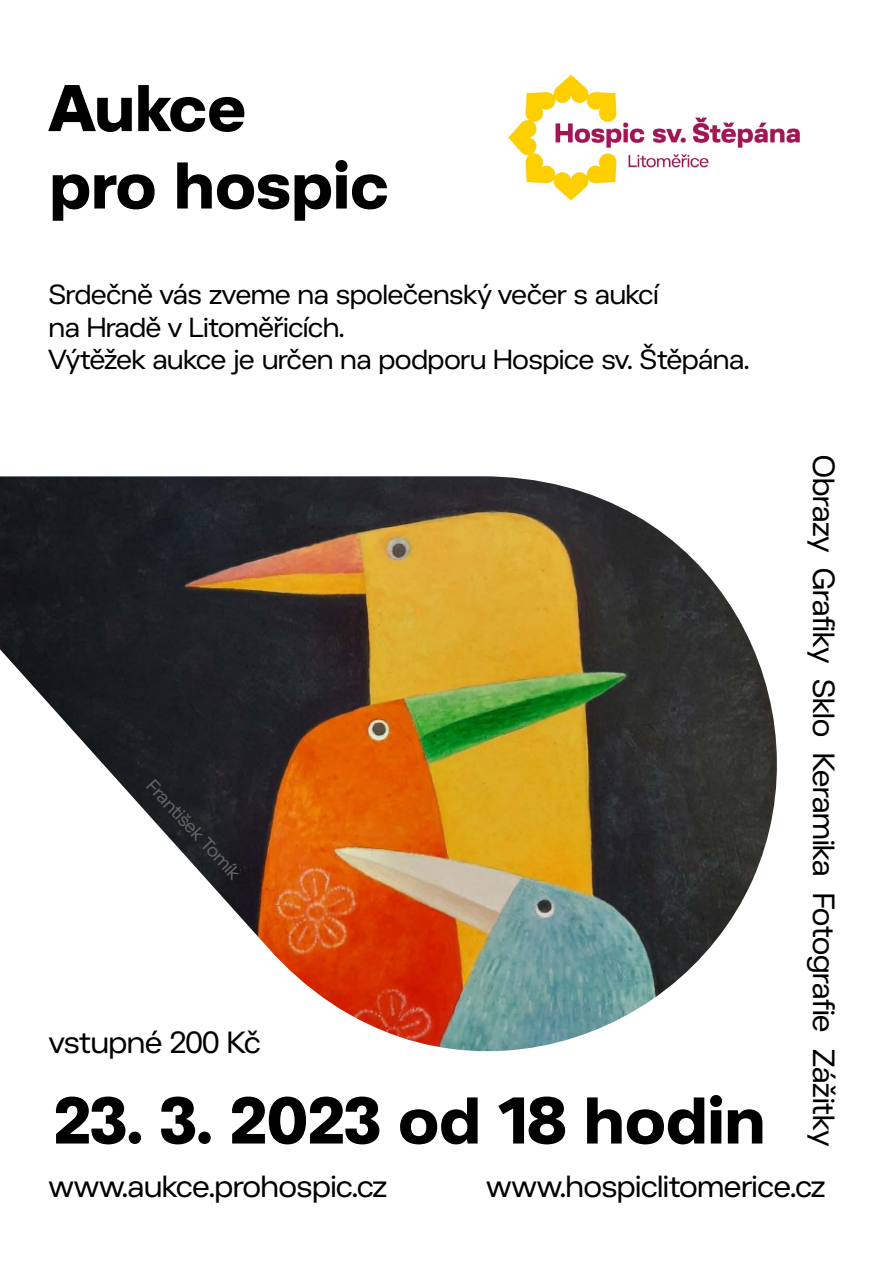
<style>
.page{position:relative;width:893px;height:1263px;background:#fff}
.page>*{position:absolute;margin:0;border:0;box-sizing:border-box;transform-origin:0 0}
.t1{font:700 64.5px/77.4px "BC Novatica";color:#000}
.t2{font:30px "BC Novatica";color:#000}
.t3{font:27px/32.4px "BC Novatica";color:#000}
.t4{font:18px "BC Novatica";color:#646363}
</style>
<div class="page">
<img style="left:0;top:476px;width:777px;height:576px">
<img style="left:507px;top:73px;width:293px;height:130px">
<h1 class="t1" style="left:49px;top:68px;width:341px">Aukce<br>pro hospic</h1>
<p class="t3" style="left:49px;top:278px;width:702px">Srdečně vás zveme na společenský večer s aukcí<br>na Hradě v Litoměřicích.<br>Výtěžek aukce je určen na podporu Hospice sv. Štěpána.</p>
<p class="t4" style="left:158px;top:775px;width:129px;rotate:47deg">František Tomík</p>
<p class="t2" style="left:49px;top:1024px;width:213px">vstupné 200 Kč</p>
<h1 class="t1" style="left:54px;top:1080px;width:713px">23. 3. 2023 od 18 hodin</h1>
<p class="t2" style="left:842px;top:455px;width:694px;rotate:90deg">Obrazy Grafiky Sklo Keramika Fotografie Zážitky</p>
<p class="t2" style="left:49px;top:1168px;width:339px">www.aukce.prohospic.cz</p>
<p class="t2" style="left:487px;top:1168px;width:340px">www.hospiclitomerice.cz</p>
</div>
